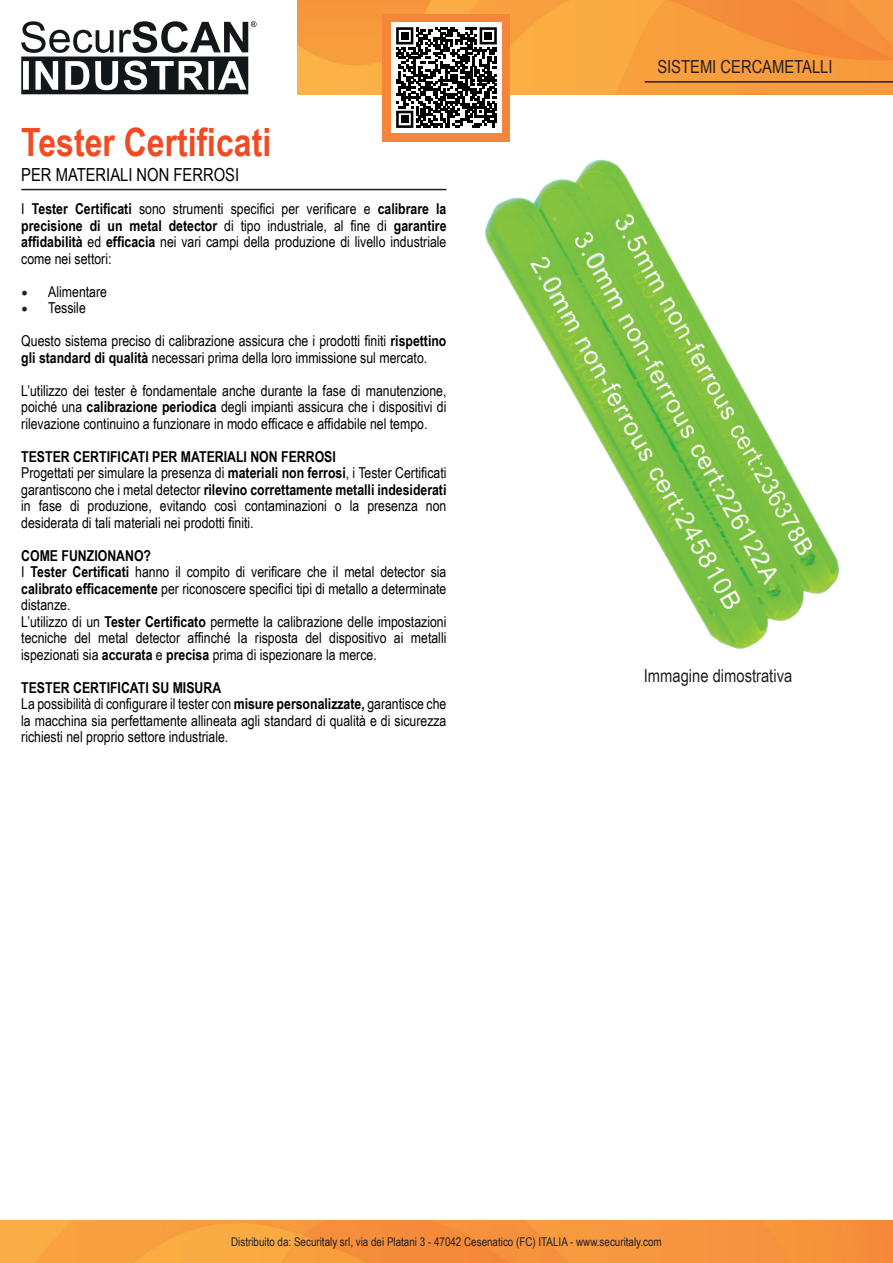
<style>
.page{position:relative;width:893px;height:1263px;background:#fff}
.page>*{position:absolute;margin:0;border:0;box-sizing:border-box;transform-origin:0 0}
.t1{font:700 39px "Arial Narrow";color:#f04b22}
.t2{font:18px "Arial Narrow";color:#231f20}
.t3{font:18px "Arial Narrow";color:#000}
.t4{font:15px/16.5px "Arial Narrow";color:#000}
.t5{font:12px "Arial Narrow";color:#231f20}
.s1{font-weight:700}
.s2{font-family:"Minion Pro";font-size:18px;color:#231f20}
</style>
<div class="page">
<svg style="left:21px;top:21px;width:236px;height:73px"></svg>
<img style="left:298px;top:0;width:595px;height:94px">
<img style="left:0;top:1220px;width:893px;height:43px">
<hr style="left:645px;top:81px;width:248px;height:2px;background:#231f20">
<hr style="left:21px;top:189px;width:425px;height:1px;background:#231f20">
<img style="left:485px;top:159px;width:355px;height:490px">
<div style="left:383px;top:14px;width:127px;height:127px;background:#f58539"></div>
<div style="left:391px;top:22px;width:111px;height:111px;background:#fff"></div>
<svg style="left:396px;top:27px;width:101px;height:101px"></svg>
<div style="left:401px;top:32px;width:7px;height:8px;background:#000001"></div>
<div style="left:484px;top:32px;width:8px;height:8px;background:#000001"></div>
<div style="left:401px;top:116px;width:7px;height:7px;background:#000001"></div>
<h1 class="t1" style="left:21px;top:113px;width:252px">Tester Certificati</h1>
<p class="t3" style="left:21px;top:162px;width:219px">PER MATERIALI NON FERROSI</p>
<p class="t4" style="left:21px;top:200px;width:427px;text-align:justify">I <span class="s1">Tester Certificati</span> sono strumenti specifici per verificare e <span class="s1">calibrare la precisione di un metal detector</span> di tipo industriale, al fine di <span class="s1">garantire affidabilità</span> ed <span class="s1">efficacia</span> nei vari campi della produzione di livello industriale come nei settori:</p>
<p class="t4" style="left:21px;top:283px;width:87px"><span class="s2">•</span> Alimentare</p>
<p class="t4" style="left:21px;top:299px;width:66px"><span class="s2">•</span> Tessile</p>
<p class="t4" style="left:21px;top:332px;width:427px">Questo sistema preciso di calibrazione assicura che i prodotti finiti <span class="s1">rispettino gli standard di qualità</span> necessari prima della loro immissione sul mercato.</p>
<p class="t4" style="left:21px;top:382px;width:427px;text-align:justify">L’utilizzo dei tester è fondamentale anche durante la fase di manutenzione, poiché una <span class="s1">calibrazione periodica</span> degli impianti assicura che i dispositivi di rilevazione continuino a funzionare in modo efficace e affidabile nel tempo.</p>
<p class="t4" style="left:21px;top:448px;width:427px"><span class="s1">TESTER CERTIFICATI PER MATERIALI NON FERROSI<br></span>Progettati per simulare la presenza di <span class="s1">materiali non ferrosi</span>, i Tester Certificati garantiscono che i metal detector <span class="s1">rilevino correttamente metalli indesiderati </span>in fase di produzione, evitando così contaminazioni o la presenza non desiderata di tali materiali nei prodotti finiti.</p>
<p class="t4" style="left:21px;top:547px;width:427px"><span class="s1">COME FUNZIONANO?<br></span>I <span class="s1">Tester Certificati</span> hanno il compito di verificare che il metal detector sia <span class="s1">calibrato efficacemente</span> per riconoscere specifici tipi di metallo a determinate distanze.<br>L’utilizzo di un <span class="s1">Tester Certificato</span> permette la calibrazione delle impostazioni tecniche del metal detector affinché la risposta del dispositivo ai metalli ispezionati sia <span class="s1">accurata</span> e <span class="s1">precisa</span> prima di ispezionare la merce.</p>
<p class="t4" style="left:21px;top:679px;width:427px"><span class="s1">TESTER CERTIFICATI SU MISURA<br></span>La possibilità di configurare il tester con <span class="s1">misure personalizzate,</span> garantisce che la macchina sia perfettamente allineata agli standard di qualità e di sicurezza richiesti nel proprio settore industriale.</p>
<p class="t2" style="left:657px;top:53px;width:177px">SISTEMI CERCAMETALLI</p>
<p class="t2" style="left:644px;top:663px;width:150px">Immagine dimostrativa</p>
<p class="t5" style="left:231px;top:1233px;width:432px">Distribuito da: Securitaly srl, via dei Platani 3 - 47042 Cesenatico (FC) ITALIA - www.securitaly.com</p>
</div>
